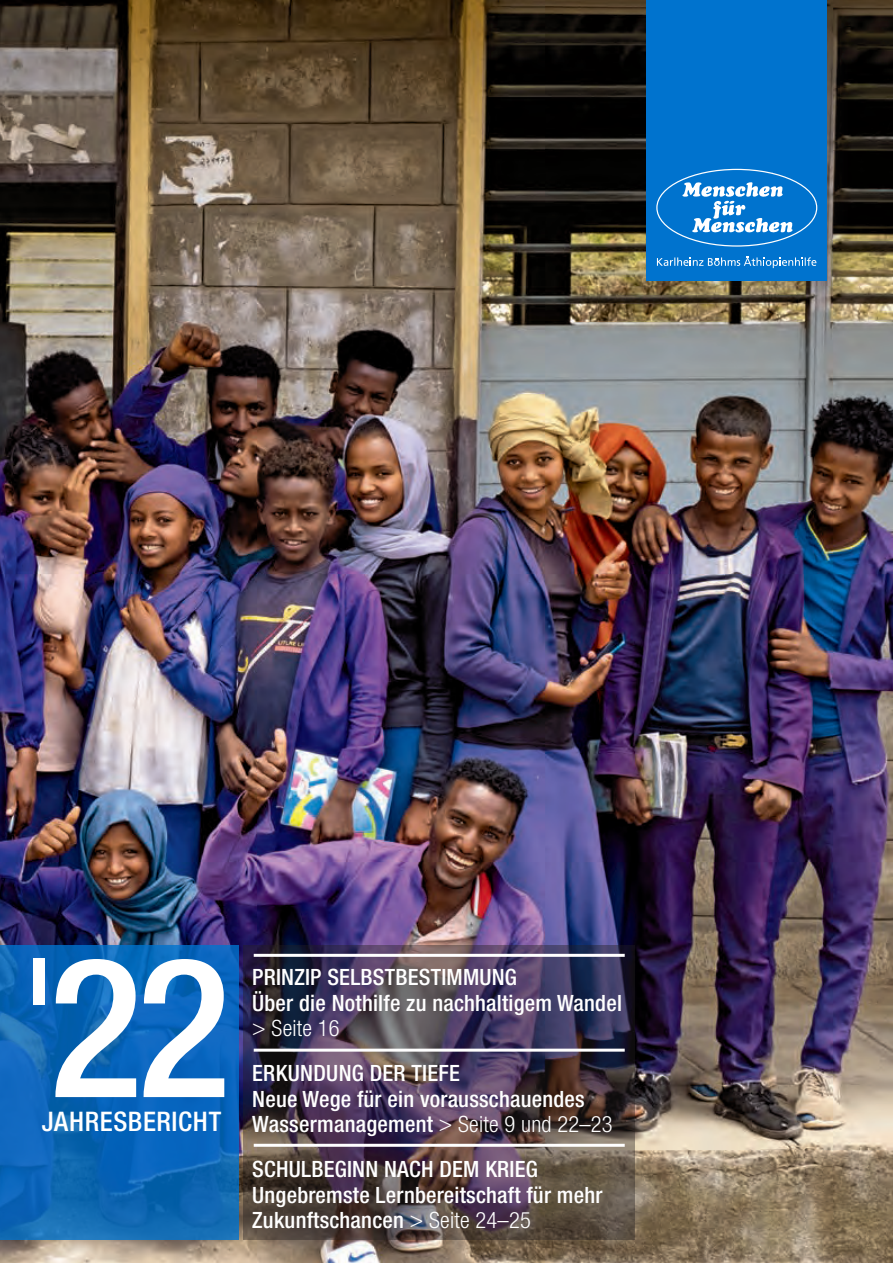
<style>
.page{position:relative;width:893px;height:1263px;background:#fff}
.page>*{position:absolute;margin:0;border:0;box-sizing:border-box;transform-origin:0 0}
.Headline_70{font:500 condensed 195px "Helvetica Neue LT Std";color:#fff}
.Head_N_GLV{font:500 condensed 27px "Helvetica Neue LT Std";letter-spacing:.025em;color:#fff}
.Titel_Teaser_Zeil{font:500 condensed 22.5px/25.5px "Helvetica Neue LT Std";letter-spacing:.01em;color:#fff}
.s1{font-weight:300}
</style>
<div class="page">
<img style="left:0;top:0;width:893px;height:1263px">
<svg style="left:1px;top:945px;width:237px;height:294px;background:#0b66b8"></svg>
<hr style="left:0;top:945px;width:1px;height:294px;background:#0073ce">
<img style="left:244px;top:945px;width:391px;height:294px">
<hr style="left:254px;top:954px;width:371px;height:3px;background:#fff">
<hr style="left:254px;top:1049px;width:371px;height:3px;background:#fff">
<hr style="left:254px;top:1144px;width:371px;height:3px;background:#fff">
<div style="left:639px;top:0;width:217px;height:310px;background:#231f20;opacity:.23"></div>
<div style="left:647px;top:0;width:180px;height:280px;background:#0073ce"></div>
<svg style="left:682px;top:182px;width:111px;height:51px"></svg>
<svg style="left:657px;top:256px;width:159px;height:12px"></svg>
<p class="Headline_70" style="left:16px;top:911px;width:216px"><span class="s1">'</span>22</p>
<p class="Head_N_GLV" style="left:42px;top:1105px;width:181px">JAHRESBERICHT</p>
<p class="Titel_Teaser_Zeil" style="left:252px;top:964px;width:266px">PRINZIP SELBSTBESTIMMUNG</p>
<p class="Titel_Teaser_Zeil" style="left:252px;top:990px;width:371px">Über die Nothilfe zu nachhaltigem Wandel <span class="s1">&gt; Seite 16</span></p>
<p class="Titel_Teaser_Zeil" style="left:252px;top:1060px;width:209px">ERKUNDUNG DER TIEFE</p>
<p class="Titel_Teaser_Zeil" style="left:252px;top:1086px;width:362px">Neue Wege für ein vorausschauendes<br>Wassermanagement <span class="s1">&gt; Seite 9 und 22–23</span></p>
<p class="Titel_Teaser_Zeil" style="left:252px;top:1156px;width:287px">SCHULBEGINN NACH DEM KRIEG</p>
<p class="Titel_Teaser_Zeil" style="left:252px;top:1182px;width:352px">Ungebremste Lernbereitschaft für mehr<br>Zukunftschancen <span class="s1">&gt; Seite 24–25</span></p>
</div>
